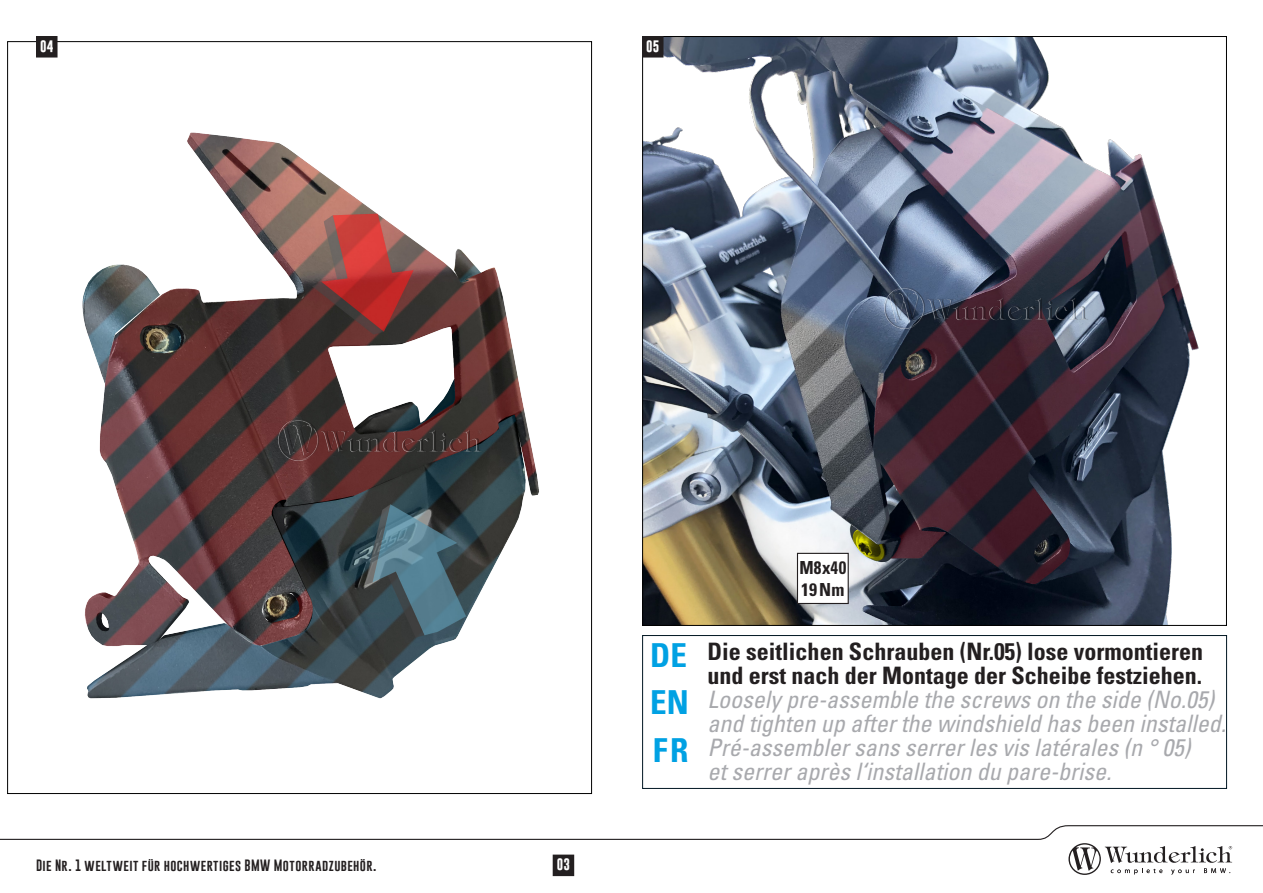
<style>
.page{position:relative;width:1263px;height:893px;background:#fff}
.page>*{position:absolute;margin:0;border:0;box-sizing:border-box;transform-origin:0 0}
.BU{font:italic condensed 24px "Univers LT Std";color:#a8a9ad}
.BU-2{font:700 condensed 24px/24px "Univers LT Std";color:#231f20;text-align:right}
.t1{font:700 condensed 18px "Univers LT Std";letter-spacing:.02em;color:#231f20;scale:.95 1}
.t2{font:700 condensed 18px "Univers LT Std";letter-spacing:.02em;color:#231f20}
.t3{font:12px "Gobold";letter-spacing:.035em;color:#231f20}
.t4{font:700 12px "Gobold";color:#fff}
.s1{font-size:33px;color:#00a1e3}
.s2{font-weight:700;font-style:normal;font-size:33px;color:#00a1e3}
</style>
<div class="page">
<svg style="left:0;top:825px;width:1263px;height:50px"></svg>
<img style="left:36px;top:43px;width:503px;height:656px">
<img style="left:644px;top:38px;width:555px;height:586px">
<div style="left:553px;top:855px;width:21px;height:21px;background:#231f20"></div>
<div style="left:37px;top:37px;width:20px;height:20px;background:#231f20"></div>
<div style="left:36px;top:36px;width:21px;height:21px;border:1px solid #231f20"></div>
<div style="left:797px;top:553px;width:51px;height:50px;background:#fff"></div>
<div style="left:797px;top:553px;width:52px;height:51px;border:1px solid #231f20"></div>
<div style="left:642px;top:37px;width:21px;height:20px;background:#231f20"></div>
<div style="left:642px;top:36px;width:21px;height:21px;border:1px solid #231f20"></div>
<div style="left:642px;top:635px;width:585px;height:154px;border:1px solid #011622"></div>
<img style="left:884px;top:288px;width:206px;height:41px">
<img style="left:278px;top:420px;width:206px;height:41px">
<p class="t4" style="left:40px;top:38px;width:15px">04</p>
<p class="t4" style="left:646px;top:38px;width:15px">05</p>
<p class="t3" style="left:36px;top:858px;width:342px">Die Nr. 1 weltweit für hochwertiges BMW Motorradzubehör.</p>
<p class="t4" style="left:557px;top:857px;width:15px">03</p>
<p class="t1" style="left:799px;top:557px;width:51px">M8x40</p>
<p class="t2" style="left:801px;top:578px;width:45px">19Nm</p>
<p class="BU-2" style="left:650px;top:639px;width:554px"><span class="s1">DE</span> Die seitlichen Schrauben (Nr.05) lose vormontieren und erst nach der Montage der Scheibe festziehen.</p>
<p class="BU" style="left:650px;top:684px;width:565px"><span class="s2">EN</span> Loosely pre-assemble the screws on the side (No.05)</p>
<p class="BU" style="left:708px;top:708px;width:520px">and tighten up after the windshield has been installed.</p>
<p class="BU" style="left:653px;top:732px;width:539px"><span class="s2">FR</span> Pré-assembler sans serrer les vis latérales (n ° 05)</p>
<p class="BU" style="left:708px;top:756px;width:405px">et serrer après l‘installation du pare-brise.</p>
</div>
